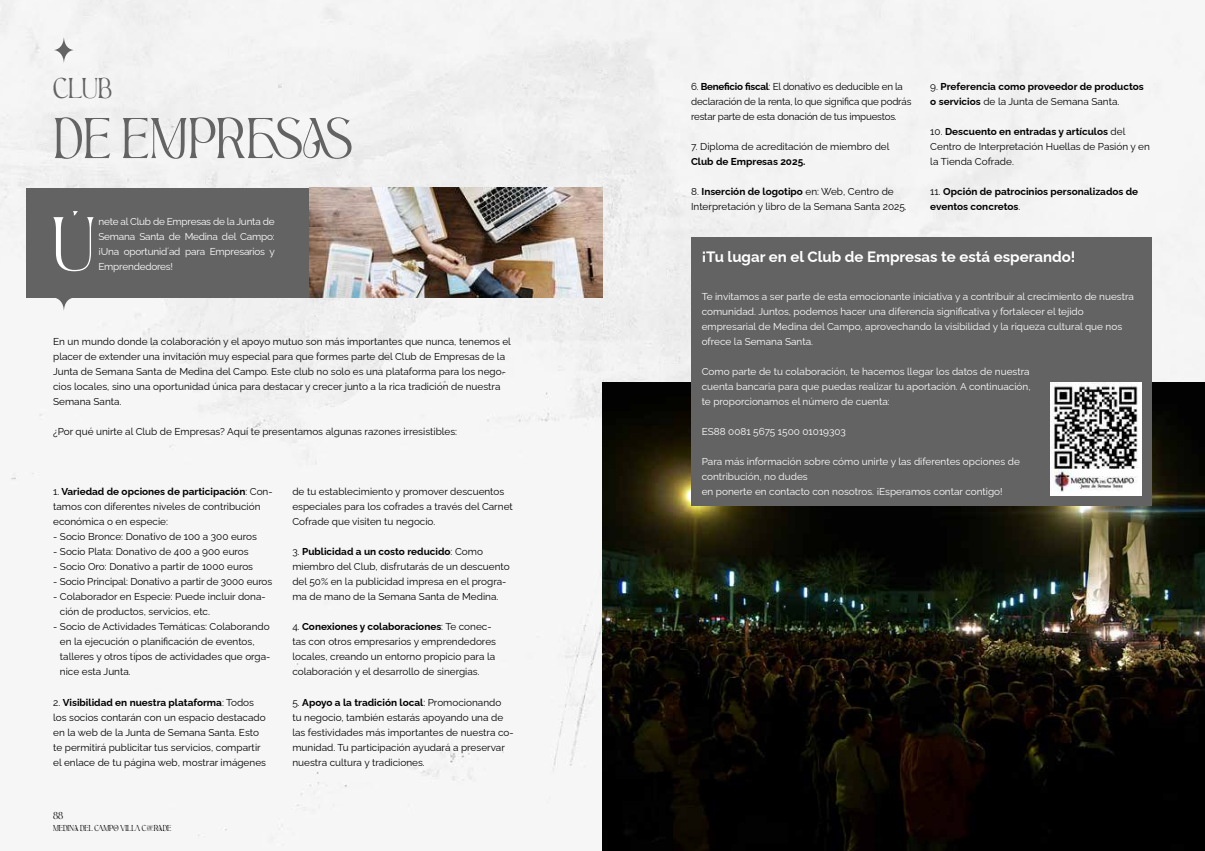
<style>
.page{position:relative;width:1205px;height:851px;background:#fff}
.page>*{position:absolute;margin:0;border:0;box-sizing:border-box;transform-origin:0 0}
.t1{font:66.12px "Aesthetic";color:#fff}
.t2{font:50px "Aesthetic";color:#636363}
.t3{font:25px "Aesthetic";color:#636363}
.t4{font:700 15px "Raleway";color:#fff}
.t5{font:10px/15px "Raleway";color:#000}
.t6{font:10px/15px "Raleway";color:#fff;text-align:justify}
.t7{font:700 10px/15px "Raleway";color:#000}
.t8{font:10px/15px "Raleway";letter-spacing:-.02em;color:#000}
.t9{font:8.75px "Aesthetic";color:#000}
.t10{font:7.5px "Aesthetic";color:#000}
.s1{font-weight:700}
.s2{font-weight:400}
</style>
<div class="page">
<div style="left:0;top:0;width:1205px;height:846px;background:#f6f6f6"></div>
<div style="left:26px;top:188px;width:289px;height:109px;background:#636363"></div>
<svg style="left:53px;top:36px;width:22px;height:28px"></svg>
<svg style="left:53px;top:283px;width:22px;height:29px"></svg>
<img style="left:309px;top:188px;width:293px;height:109px">
<img style="left:602px;top:383px;width:603px;height:467px">
<div style="left:691px;top:237px;width:461px;height:269px;background:#636363"></div>
<img style="left:1050px;top:382px;width:91px;height:113px">
<h3 class="t3" style="left:53px;top:75px;width:61px">CLUB</h3>
<h2 class="t2" style="left:53px;top:112px;width:302px">DE EMPRESAS</h2>
<h1 class="t1" style="left:51px;top:209px;width:45px">Ú</h1>
<p class="t6" style="left:98px;top:213px;width:178px">nete al Club de Empresas de la Junta de Semana Santa de Medina del Campo: ¡Una oportunid´ad para Empresarios y Emprendedores!</p>
<p class="t5" style="left:53px;top:333px;width:459px">En un mundo donde la colaboración y el apoyo mutuo son más importantes que nunca, tenemos el placer de extender una invitación muy especial para que formes parte del Club de Empresas de la Junta de Semana Santa de Medina del Campo. Este club no solo es una plataforma para los nego&shy;cios locales, sino una oportunidad única para destacar y crecer junto a la rica tradición de nuestra Semana Santa.</p>
<p class="t5" style="left:53px;top:423px;width:405px">¿Por qué unirte al Club de Empresas? Aquí te presentamos algunas razones irresistibles:</p>
<p class="t5" style="left:53px;top:483px;width:221px">1. <span class="s1">Variedad de opciones de participación</span>: Con&shy;tamos con diferentes niveles de contribución económica o en especie:</p>
<p class="t5" style="left:53px;top:528px;width:205px">- Socio Bronce: Donativo de 100 a 300 euros</p>
<p class="t5" style="left:53px;top:543px;width:197px">- Socio Plata: Donativo de 400 a 900 euros</p>
<p class="t5" style="left:53px;top:558px;width:201px">- Socio Oro: Donativo a partir de 1000 euros</p>
<p class="t5" style="left:53px;top:573px;width:221px">- Socio Principal: Donativo a partir de 3000 euros</p>
<p class="t5" style="left:60px;top:588px;width:207px;text-indent:-7px">- Colaborador en Especie: Puede incluir dona&shy;ción de productos, servicios, etc.</p>
<p class="t5" style="left:60px;top:618px;width:212px;text-indent:-7px">- Socio de Actividades Temáticas: Colaborando en la ejecución o planificación de eventos, talleres y otros tipos de actividades que orga&shy;nice esta Junta.</p>
<p class="t5" style="left:53px;top:693px;width:214px">2. <span class="s1">Visibilidad en nuestra plataforma</span>: Todos los socios contarán con un espacio destacado en la web de la Junta de Semana Santa. Esto te permitirá publicitar tus servicios, compartir el enlace de tu página web, mostrar imágenes</p>
<p class="t9" style="left:53px;top:810px;width:12px">88</p>
<p class="t10" style="left:53px;top:824px;width:120px">MEDINA DEL CAMPO VILLA COFRADE</p>
<p class="t5" style="left:292px;top:483px;width:222px">de tu establecimiento y promover descuentos especiales para los cofrades a través del Carnet<br>Cofrade que visiten tu negocio.</p>
<p class="t5" style="left:292px;top:543px;width:219px">3. <span class="s1">Publicidad a un costo reducido</span>: Como miembro del Club, disfrutarás de un descuento del 50% en la publicidad impresa en el progra&shy;ma de mano de la Semana Santa de Medina.</p>
<p class="t5" style="left:292px;top:618px;width:205px">4. <span class="s1">Conexiones y colaboraciones</span>: Te conec&shy;tas con otros empresarios y emprendedores locales, creando un entorno propicio para la colaboración y el desarrollo de sinergias.</p>
<p class="t5" style="left:292px;top:693px;width:223px">5. <span class="s1">Apoyo a la tradición local</span>: Promocionando<br>tu negocio, también estarás apoyando una de las festividades más importantes de nuestra co&shy;munidad. Tu participación ayudará a preservar nuestra cultura y tradiciones.</p>
<p class="t8" style="left:691px;top:78px;width:222px">6. <span class="s1">Beneficio fiscal</span>: El donativo es deducible en la declaración de la renta, lo que significa que podrás restar parte de esta donación de tus impuestos.</p>
<p class="t5" style="left:691px;top:138px;width:200px">7. Diploma de acreditación de miembro del</p>
<p class="t7" style="left:691px;top:153px;width:116px">Club de Empresas 2025.</p>
<p class="t5" style="left:691px;top:183px;width:217px">8. <span class="s1">Inserción de logotipo</span> en: Web, Centro de<br>Interpretación y libro de la Semana Santa 2025.</p>
<p class="t7" style="left:930px;top:78px;width:215px"><span class="s2">9.</span> Preferencia como proveedor de productos o servicios <span class="s2">de la Junta de Semana Santa.</span></p>
<p class="t5" style="left:930px;top:123px;width:221px">10. <span class="s1">Descuento en entradas y artículos</span> del<br>Centro de Interpretación Huellas de Pasión y en la Tienda Cofrade.</p>
<p class="t7" style="left:930px;top:183px;width:209px"><span class="s2">11.</span> Opción de patrocinios personalizados de eventos concretos<span class="s2">.</span></p>
<h3 class="t4" style="left:702px;top:244px;width:375px">¡Tu lugar en el Club de Empresas te está esperando!</h3>
<p class="t6" style="left:702px;top:288px;width:434px;text-align:left">Te invitamos a ser parte de esta emocionante iniciativa y a contribuir al crecimiento de nuestra comunidad. Juntos, podemos hacer una diferencia significativa y fortalecer el tejido empresarial de Medina del Campo, aprovechando la visibilidad y la riqueza cultural que nos ofrece la Semana Santa.</p>
<p class="t6" style="left:702px;top:363px;width:330px">Como parte de tu colaboración, te hacemos llegar los datos de nuestra cuenta bancaria para que puedas realizar tu aportación. A continuación, te proporcionamos el número de cuenta:</p>
<p class="t6" style="left:702px;top:423px;width:146px">ES88 0081 5675 1500 01019303</p>
<p class="t6" style="left:702px;top:453px;width:320px;text-align:left">Para más información sobre cómo unirte y las diferentes opciones de contribución, no dudes<br>en ponerte en contacto con nosotros. ¡Esperamos contar contigo!</p>
</div>
